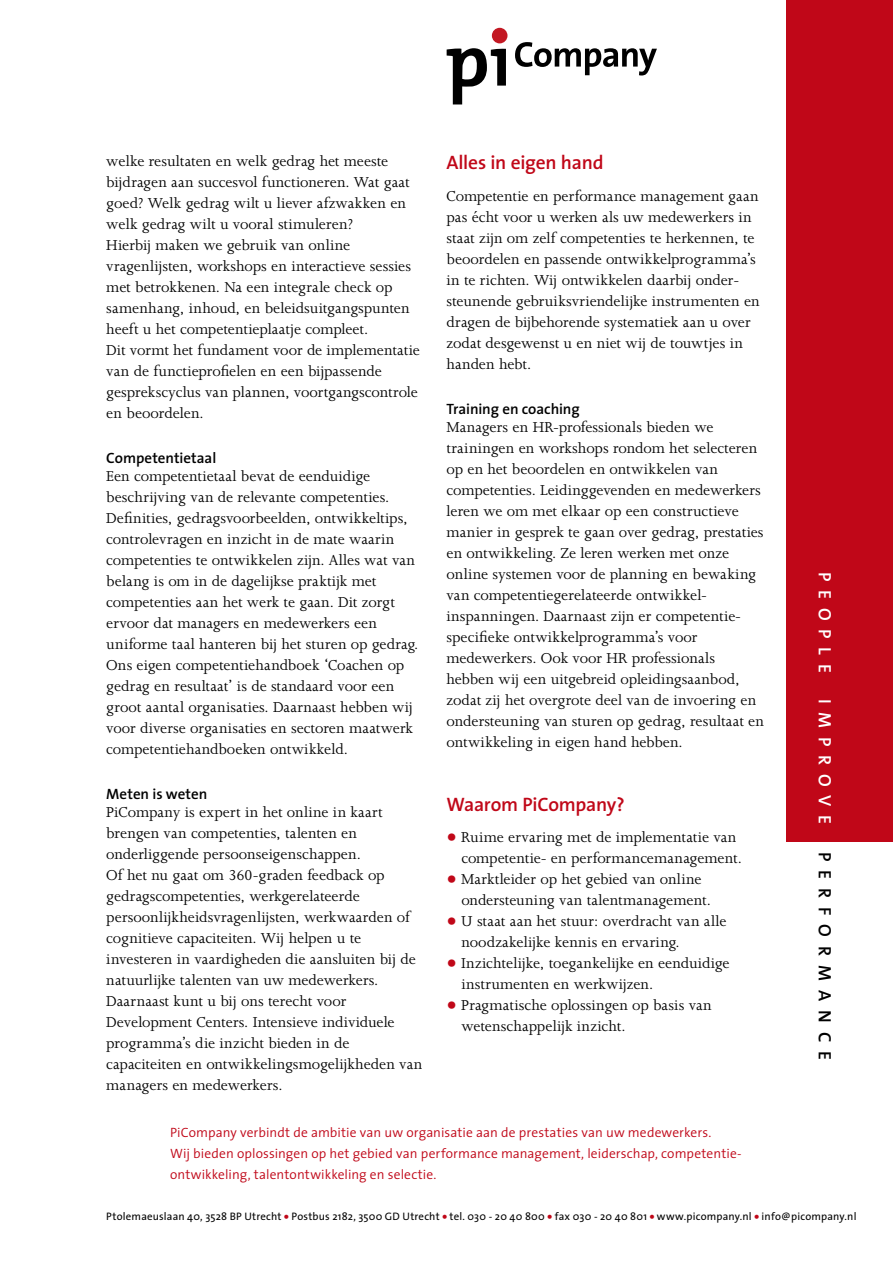
<style>
.page{position:relative;width:893px;height:1263px;background:#fff}
.page>*{position:absolute;margin:0;border:0;box-sizing:border-box;transform-origin:0 0}
.t1{font:600 19.5px "The Sans";letter-spacing:-.015em;color:#c00718}
.t2{font:600 18px "The Sans";letter-spacing:.485em;color:#fff}
.t3{font:600 18px "The Sans";letter-spacing:.495em;color:#000}
.t4{font:16.5px/21px "Joanna MT Std";color:#000}
.t5{font:600 15px "The Sans";letter-spacing:-.005em;color:#000}
.t6{font:300 13.5px/21px "The Sans";letter-spacing:.005em;color:#c00718}
.t7{font:10.8px "The Sans";letter-spacing:.02em;color:#000}
.s1{font-size:30px;color:#c00718}
.s2{font-weight:900;color:#c00718}
</style>
<div class="page">
<svg style="left:447px;top:48px;width:59px;height:56px"></svg>
<div style="left:492px;top:28px;width:15px;height:15px;background:#c31823;border-radius:50%"></div>
<svg style="left:515px;top:42px;width:142px;height:33px"></svg>
<div style="left:787px;top:0;width:106px;height:842px;background:#c00718"></div>
<p class="t4" style="left:106px;top:151px;width:315px">welke resultaten en welk gedrag het meeste bijdragen aan succesvol functioneren. Wat gaat goed? Welk gedrag wilt u liever afzwakken en welk gedrag wilt u vooral stimuleren?<br>Hierbij maken we gebruik van online vragenlijsten, workshops en interactieve sessies met betrokkenen. Na een integrale check op samenhang, inhoud, en beleidsuitgangspunten heeft u het competentieplaatje compleet.<br>Dit vormt het fundament voor de implementatie van de functieprofielen en een bijpassende gesprekscyclus van plannen, voortgangscontrole en beoordelen.</p>
<p class="t5" style="left:106px;top:445px;width:111px">Competentietaal</p>
<p class="t4" style="left:106px;top:466px;width:314px">Een competentietaal bevat de eenduidige beschrijving van de relevante competenties.<br>Definities, gedragsvoorbeelden, ontwikkeltips, controlevragen en inzicht in de mate waarin competenties te ontwikkelen zijn. Alles wat van belang is om in de dagelijkse praktijk met competenties aan het werk te gaan. Dit zorgt ervoor dat managers en medewerkers een uniforme taal hanteren bij het sturen op gedrag.<br>Ons eigen competentiehandboek ‘Coachen op gedrag en resultaat’ is de standaard voor een groot aantal organisaties. Daarnaast hebben wij voor diverse organisaties en sectoren maatwerk competentiehandboeken ontwikkeld.</p>
<p class="t5" style="left:106px;top:781px;width:103px">Meten is weten</p>
<p class="t4" style="left:106px;top:802px;width:318px">PiCompany is expert in het online in kaart brengen van competenties, talenten en onderliggende persoonseigenschappen.<br>Of het nu gaat om 360-graden feedback op gedragscompetenties, werkgerelateerde persoonlijkheidsvragenlijsten, werkwaarden of cognitieve capaciteiten. Wij helpen u te investeren in vaardigheden die aansluiten bij de natuurlijke talenten van uw medewerkers.<br>Daarnaast kunt u bij ons terecht voor Development Centers. Intensieve individuele programma’s die inzicht bieden in de capaciteiten en ontwikkelingsmogelijkheden van managers en medewerkers.</p>
<p class="t1" style="left:446px;top:147px;width:159px">Alles in eigen hand</p>
<p class="t4" style="left:446px;top:186px;width:315px">Competentie en performance management gaan pas écht voor u werken als uw medewerkers in staat zijn om zelf competenties te herkennen, te beoordelen en passende ontwikkelprogramma’s in te richten. Wij ontwikkelen daarbij onder&shy;steunende gebruiksvriendelijke instrumenten en dragen de bijbehorende systematiek aan u over zodat desgewenst u en niet wij de touwtjes in handen hebt.</p>
<p class="t5" style="left:446px;top:396px;width:135px">Training en coaching</p>
<p class="t4" style="left:446px;top:417px;width:319px">Managers en HR-professionals bieden we trainingen en workshops rondom het selecteren op en het beoordelen en ontwikkelen van competenties. Leidinggevenden en medewerkers leren we om met elkaar op een constructieve manier in gesprek te gaan over gedrag, prestaties en ontwikkeling. Ze leren werken met onze online systemen voor de planning en bewaking van competentiegerelateerde ontwikkel&shy;inspanningen. Daarnaast zijn er competentie&shy;specifieke ontwikkelprogramma’s voor medewerkers. Ook voor HR professionals hebben wij een uitgebreid opleidingsaanbod, zodat zij het overgrote deel van de invoering en ondersteuning van sturen op gedrag, resultaat en ontwikkeling in eigen hand hebben.</p>
<p class="t1" style="left:446px;top:788px;width:180px">Waarom PiCompany?</p>
<p class="t4" style="left:461px;top:827px;width:282px;text-indent:-15px"><span class="s1">•</span> Ruime ervaring met de implementatie van competentie- en performancemanagement.</p>
<p class="t4" style="left:461px;top:869px;width:251px;text-indent:-15px"><span class="s1">•</span> Marktleider op het gebied van online ondersteuning van talentmanagement.</p>
<p class="t4" style="left:461px;top:911px;width:266px;text-indent:-15px"><span class="s1">•</span> U staat aan het stuur: overdracht van alle noodzakelijke kennis en ervaring.</p>
<p class="t4" style="left:461px;top:953px;width:270px;text-indent:-15px"><span class="s1">•</span> Inzichtelijke, toegankelijke en eenduidige instrumenten en werkwijzen.</p>
<p class="t4" style="left:461px;top:995px;width:252px;text-indent:-15px"><span class="s1">•</span> Pragmatische oplossingen op basis van wetenschappelijk inzicht.</p>
<p class="t2" style="left:840px;top:572px;width:103px;rotate:90deg">PEOPLE</p>
<p class="t2" style="left:840px;top:698px;width:127px;rotate:90deg">IMPROVE</p>
<p class="t3" style="left:840px;top:852px;width:209px;rotate:90deg">PERFORMANCE</p>
<p class="t6" style="left:170px;top:1121px;width:573px">PiCompany verbindt de ambitie van uw organisatie aan de prestaties van uw medewerkers.<br>Wij bieden oplossingen op het gebied van performance management, leiderschap, competentie&shy;ontwikkeling, talentontwikkeling en selectie.</p>
<p class="t7" style="left:106px;top:1207px;width:752px">Ptolemaeuslaan 40, 3528 BP Utrecht <span class="s2">•</span> Postbus 2182, 3500 GD Utrecht <span class="s2">•</span> tel. 030 - 20 40 800 <span class="s2">•</span> fax 030 - 20 40 801 <span class="s2">•</span> www.picompany.nl <span class="s2">•</span> info@picompany.nl</p>
</div>
